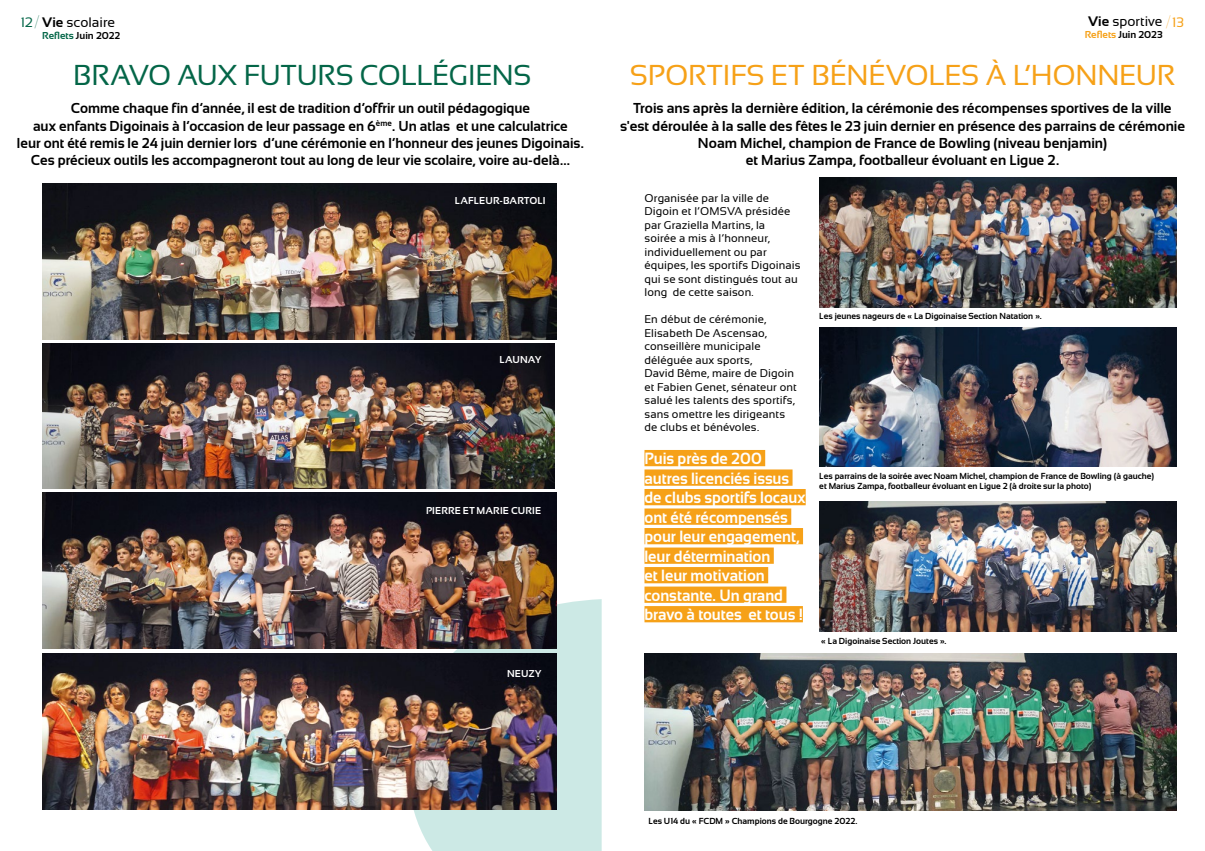
<style>
.page{position:relative;width:1205px;height:851px;background:#fff}
.page>*{position:absolute;margin:0;border:0;box-sizing:border-box;transform-origin:0 0}
.t1{font:28.75px "Sansation";letter-spacing:-.01em;color:#f6a118}
.t2{font:28.75px "Sansation";letter-spacing:-.01em;color:#046648}
.t3{font:700 16.25px/19.5px "Sansation";color:#fff;scale:.94 1}
.t4{font:700 14.38px/17.2px "Sansation";color:#000;text-align:center;scale:.96 1}
.t5{font:700 14.38px/17.2px "Sansation";color:#000;text-align:center}
.t6{font:13.75px "Sansation";color:#000}
.t7{font:11.25px/13.5px "Sansation";letter-spacing:.01em;color:#000}
.t8{font:700 10px "Sansation";letter-spacing:.015em;color:#fff}
.t9{font:700 10px "Sansation";color:#000}
.t10{font:700 8.75px/10.5px "Sansation";color:#000}
.s1{color:#046648}
.s2{font-family:"Hiragino Sans W0";color:#046648}
.s3{font-weight:700}
.s4{font-family:"Hiragino Sans W0";color:#f6a118}
.s5{color:#f6a118}
</style>
<div class="page">
<svg style="left:407px;top:599px;width:195px;height:251px;background:#cbe6e2"></svg>
<img style="left:43px;top:183px;width:513px;height:156px">
<img style="left:42px;top:492px;width:514px;height:156px">
<img style="left:42px;top:343px;width:513px;height:145px">
<img style="left:42px;top:653px;width:514px;height:156px">
<div style="left:644px;top:450px;width:121px;height:16px;background:#f6a118"></div>
<div style="left:644px;top:469px;width:148px;height:16px;background:#f6a118"></div>
<div style="left:644px;top:489px;width:162px;height:16px;background:#f6a118"></div>
<div style="left:644px;top:508px;width:147px;height:16px;background:#f6a118"></div>
<div style="left:644px;top:528px;width:159px;height:16px;background:#f6a118"></div>
<div style="left:644px;top:547px;width:130px;height:16px;background:#f6a118"></div>
<div style="left:644px;top:567px;width:124px;height:16px;background:#f6a118"></div>
<div style="left:644px;top:586px;width:142px;height:16px;background:#f6a118"></div>
<div style="left:644px;top:606px;width:159px;height:16px;background:#f6a118"></div>
<img style="left:819px;top:177px;width:358px;height:130px">
<img style="left:644px;top:653px;width:533px;height:157px">
<img style="left:819px;top:501px;width:358px;height:130px">
<img style="left:819px;top:327px;width:358px;height:139px">
<p class="t6" style="left:21px;top:14px;width:96px"><span class="s1">12</span> <span class="s2">/</span> <span class="s3">Vie</span> scolaire</p>
<p class="t9" style="left:42px;top:30px;width:80px"><span class="s1">Reflets</span> Juin 2022</p>
<h1 class="t2" style="left:73px;top:59px;width:460px">BRAVO AUX FUTURS COLLÉGIENS</h1>
<p class="t4" style="left:17px;top:100px;width:592px">Comme chaque fin d’année, il est de tradition d’offrir un outil pédagogique<br>aux enfants Digoinais à l’occasion de leur passage en 6<sup>ème</sup>. Un atlas et une calculatrice<br>leur ont été remis le 24 juin dernier lors d’une cérémonie en l’honneur des jeunes Digoinais.<br>Ces précieux outils les accompagneront tout au long de leur vie scolaire, voire au-delà…</p>
<p class="t8" style="left:455px;top:195px;width:92px">LAFLEUR-BARTOLI</p>
<p class="t8" style="left:499px;top:354px;width:43px">LAUNAY</p>
<p class="t8" style="left:426px;top:505px;width:117px">PIERRE ET MARIE CURIE</p>
<p class="t8" style="left:507px;top:667px;width:36px">NEUZY</p>
<p class="t6" style="left:1088px;top:14px;width:98px"><span class="s3">Vie</span> sportive <span class="s4">/</span> <span class="s5">13</span></p>
<p class="t9" style="left:1085px;top:29px;width:79px"><span class="s5">Reflets</span> Juin 2023</p>
<h1 class="t1" style="left:630px;top:59px;width:547px">SPORTIFS ET BÉNÉVOLES À L’HONNEUR</h1>
<p class="t5" style="left:620px;top:100px;width:567px">Trois ans après la dernière édition, la cérémonie des récompenses sportives de la ville s'est déroulée à la salle des fêtes le 23 juin dernier en présence des parrains de cérémonie Noam Michel, champion de France de Bowling (niveau benjamin)<br>et Marius Zampa, footballeur évoluant en Ligue 2.</p>
<p class="t7" style="left:644px;top:191px;width:157px">Organisée par la ville de<br>Digoin et l’OMSVA présidée par Graziella Martins, la<br>soirée a mis à l’honneur, individuellement ou par équipes, les sportifs Digoinais qui se sont distingués tout au long de cette saison.</p>
<p class="t7" style="left:644px;top:312px;width:154px">En début de cérémonie,<br>Elisabeth De Ascensao, conseillère municipale déléguée aux sports,<br>David Bême, maire de Digoin et Fabien Genet, sénateur ont salué les talents des sportifs, sans omettre les dirigeants de clubs et bénévoles.</p>
<h2 class="t3" style="left:644px;top:449px;width:173px">Puis près de 200 autres licenciés issus de clubs sportifs locaux ont été récompensés pour leur engagement, leur détermination<br>et leur motivation constante. Un grand bravo à toutes et tous !</h2>
<p class="t10" style="left:819px;top:310px;width:224px">Les jeunes nageurs de « La Digoinaise Section Natation ».</p>
<p class="t10" style="left:819px;top:470px;width:336px">Les parrains de la soirée avec Noam Michel, champion de France de Bowling (à gauche) et Marius Zampa, footballeur évoluant en Ligue 2 (à droite sur la photo)</p>
<p class="t10" style="left:821px;top:635px;width:127px">« La Digoinaise Section Joutes ».</p>
<p class="t10" style="left:648px;top:815px;width:210px">Les U14 du « FCDM » Champions de Bourgogne 2022.</p>
</div>
